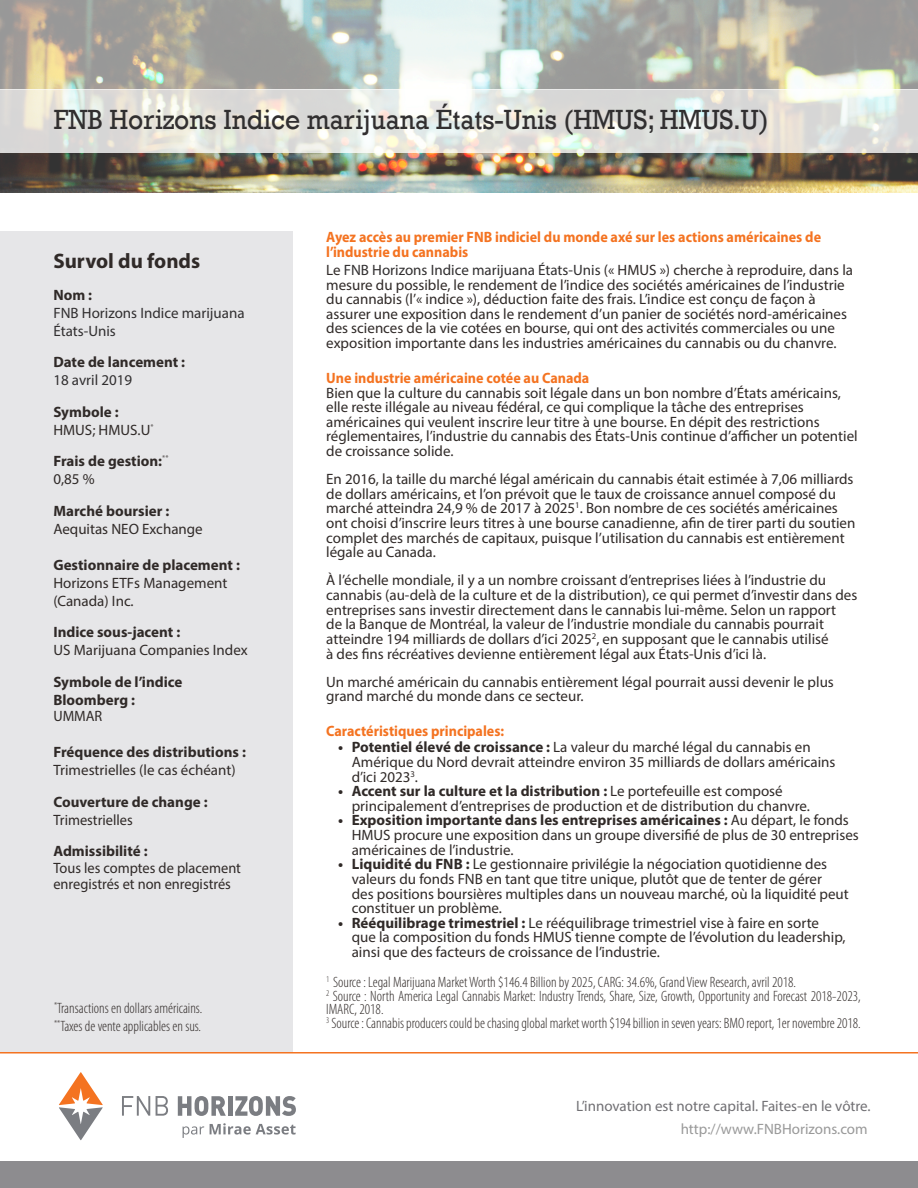
<style>
.page{position:relative;width:918px;height:1188px;background:#fff}
.page>*{position:absolute;margin:0;border:0;box-sizing:border-box;transform-origin:0 0}
.t1{font:28.5px "Rockwell";color:#312f30;scale:.93 1}
.ETF_Snapshot{font:700 21px "Myriad Pro";color:#302a28}
.Body_Paragraph{font:15px/14.7px "Myriad Pro";color:#302a28}
.Top_Bullets{font:15px/14.7px "Myriad Pro";color:#302a28}
.Disclaimer{font:300 condensed 15px/13.5px "Myriad Pro";color:#302a28}
.Snapshot_sub-head{font:700 15px/18px "Myriad Pro";color:#302a28}
.t2{font:700 15px/14.7px "Myriad Pro";color:#f47321;scale:.94 1}
.Snapshot_body{font:15px/18px "Myriad Pro";color:#302a28}
.Snapshot_body-2{font:15px/16.5px "Myriad Pro";color:#302a28;scale:.96 1}
.Snapshot_body-3{font:15px/18px "Myriad Pro";color:#312f30}
.t3{font:15px "Myriad Pro";color:#717074}
.t4{font:15px "Myriad Pro";color:#999}
.Snapshot_sub-head-2{font:15px "Myriad Pro";color:#302a28}
.Snapshot_sub-head-3{font:15px "Myriad Pro";color:#302a28;scale:.96 1}
.s1{color:#312f30}
.s2{font-weight:700}
</style>
<div class="page">
<div style="left:0;top:231px;width:293px;height:821px;background:#e6e6e8"></div>
<div style="left:0;top:1161px;width:918px;height:27px;background:#8d8c8f"></div>
<img style="left:0;top:153px;width:918px;height:39px">
<svg style="left:0;top:0;width:918px;height:89px;background:#b5b8b0"></svg>
<svg style="left:0;top:89px;width:918px;height:64px;background:#e3e4de"></svg>
<hr style="left:0;top:1052px;width:918px;height:2px;background:#f47321">
<svg style="left:210px;top:1123px;width:86px;height:12px"></svg>
<svg style="left:59px;top:1072px;width:44px;height:69px"></svg>
<svg style="left:178px;top:1096px;width:48px;height:20px"></svg>
<div style="left:228px;top:1096px;width:5px;height:20px;background:#7b7d82"></div>
<svg style="left:235px;top:1096px;width:61px;height:20px"></svg>
<svg style="left:122px;top:1096px;width:28px;height:20px"></svg>
<svg style="left:156px;top:1096px;width:12px;height:20px"></svg>
<svg style="left:183px;top:1126px;width:21px;height:12px"></svg>
<p class="t1" style="left:54px;top:103px;width:770px">FNB Horizons Indice marijuana États-Unis (HMUS; HMUS.U)</p>
<p class="ETF_Snapshot" style="left:53px;top:248px;width:148px">Survol du fonds</p>
<p class="Snapshot_sub-head" style="left:53px;top:285px;width:40px">Nom :</p>
<p class="Snapshot_body-3" style="left:53px;top:304px;width:193px">FNB Horizons Indice marijuana<br>États-Unis</p>
<p class="Snapshot_sub-head" style="left:53px;top:353px;width:133px">Date de lancement :</p>
<p class="Snapshot_body-3" style="left:53px;top:371px;width:80px">18 avril 2019</p>
<p class="Snapshot_sub-head" style="left:53px;top:402px;width:67px">Symbole :</p>
<p class="Snapshot_body" style="left:53px;top:421px;width:102px">HMUS; HMUS.U<sup>*</sup></p>
<p class="Snapshot_sub-head" style="left:53px;top:452px;width:117px">Frais de gestion:<sup>**</sup></p>
<p class="Snapshot_body" style="left:53px;top:470px;width:43px">0,85 %</p>
<p class="Snapshot_sub-head" style="left:53px;top:501px;width:118px">Marché boursier :</p>
<p class="Snapshot_sub-head-2" style="left:53px;top:520px;width:151px">Aequitas NEO Exchange</p>
<p class="Snapshot_sub-head" style="left:53px;top:555px;width:188px">Gestionnaire de placement :</p>
<p class="Snapshot_body" style="left:53px;top:574px;width:176px">Horizons ETFs Management (Canada) Inc.</p>
<p class="Snapshot_sub-head" style="left:53px;top:623px;width:128px">Indice sous-jacent :</p>
<p class="Snapshot_body" style="left:53px;top:641px;width:196px">US Marijuana Companies Index</p>
<p class="Snapshot_sub-head" style="left:53px;top:672px;width:131px">Symbole de l’indice<br>Bloomberg :</p>
<p class="Snapshot_sub-head-3" style="left:53px;top:707px;width:52px">UMMAR</p>
<p class="Snapshot_sub-head" style="left:53px;top:743px;width:194px">Fréquence des distributions :</p>
<p class="Snapshot_body" style="left:53px;top:761px;width:184px">Trimestrielles (le cas échéant)</p>
<p class="Snapshot_sub-head" style="left:53px;top:792px;width:156px">Couverture de change :</p>
<p class="Snapshot_body-2" style="left:53px;top:811px;width:84px">Trimestrielles</p>
<p class="Snapshot_sub-head" style="left:53px;top:842px;width:96px">Admissibilité :</p>
<p class="Snapshot_body-2" style="left:53px;top:859px;width:197px">Tous les comptes de placement enregistrés et non enregistrés</p>
<p class="Disclaimer" style="left:54px;top:998px;width:150px;line-height:18px"><sup>*</sup>Transactions en dollars américains. <sup>**</sup>Taxes de vente applicables en sus.</p>
<p class="t2" style="left:326px;top:229px;width:528px">Ayez accès au premier FNB indiciel du monde axé sur les actions américaines de l’industrie du cannabis</p>
<p class="Body_Paragraph" style="left:326px;top:262px;width:528px">Le <span class="s1">FNB Horizons Indice marijuana États-Unis</span> (« HMUS ») cherche à reproduire, dans la mesure du possible, le rendement de l’indice des sociétés américaines de l’industrie du cannabis (l’« indice »), déduction faite des frais. L’indice est conçu de façon à assurer une exposition dans le rendement d’un panier de sociétés nord-américaines des sciences de la vie cotées en bourse, qui ont des activités commerciales ou une exposition importante dans les industries américaines du cannabis ou du chanvre.</p>
<p class="t2" style="left:326px;top:370px;width:281px">Une industrie américaine cotée au Canada</p>
<p class="Body_Paragraph" style="left:326px;top:385px;width:533px">Bien que la culture du cannabis soit légale dans un bon nombre d’États américains, elle reste illégale au niveau fédéral, ce qui complique la tâche des entreprises américaines qui veulent inscrire leur titre à une bourse. En dépit des restrictions réglementaires, l’industrie du cannabis des États-Unis continue d’afficher un potentiel de croissance solide.</p>
<p class="Body_Paragraph" style="left:326px;top:472px;width:531px">En 2016, la taille du marché légal américain du cannabis était estimée à 7,06 milliards de dollars américains, et l’on prévoit que le taux de croissance annuel composé du marché atteindra 24,9 % de 2017 à 2025<sup>1</sup>. Bon nombre de ces sociétés américaines ont choisi d’inscrire leurs titres à une bourse canadienne, afin de tirer parti du soutien complet des marchés de capitaux, puisque l’utilisation du cannabis est entièrement légale au Canada.</p>
<p class="Body_Paragraph" style="left:326px;top:573px;width:533px">À l’échelle mondiale, il y a un nombre croissant d’entreprises liées à l’industrie du cannabis (au-delà de la culture et de la distribution), ce qui permet d’investir dans des entreprises sans investir directement dans le cannabis lui-même. Selon un rapport<br>de la Banque de Montréal, la valeur de l’industrie mondiale du cannabis pourrait atteindre 194 milliards de dollars d’ici 2025<sup>2</sup>, en supposant que le cannabis utilisé<br>à des fins récréatives devienne entièrement légal aux États-Unis d’ici là.</p>
<p class="Body_Paragraph" style="left:326px;top:674px;width:509px">Un marché américain du cannabis entièrement légal pourrait aussi devenir le plus grand marché du monde dans ce secteur.</p>
<p class="t2" style="left:326px;top:723px;width:191px">Caractéristiques principales:</p>
<p class="Top_Bullets" style="left:352px;top:740px;width:485px;text-indent:-14px"><span class="s2">• Potentiel élevé de croissance :</span> La valeur du marché légal du cannabis en<br>Amérique du Nord devrait atteindre environ 35 milliards de dollars américains d’ici 2023<sup>3</sup>.</p>
<p class="Top_Bullets" style="left:352px;top:784px;width:460px;text-indent:-14px"><span class="s2">• Accent sur la culture et la distribution :</span> Le portefeuille est composé principalement d’entreprises de production et de distribution du chanvre.</p>
<p class="Top_Bullets" style="left:352px;top:813px;width:509px;text-indent:-14px"><span class="s2">• Exposition importante dans les entreprises américaines :</span> Au départ, le fonds<br>HMUS procure une exposition dans un groupe diversifié de plus de 30 entreprises américaines de l’industrie.</p>
<p class="Top_Bullets" style="left:352px;top:857px;width:499px;text-indent:-14px"><span class="s2">• Liquidité du FNB :</span> Le gestionnaire privilégie la négociation quotidienne des valeurs du fonds FNB en tant que titre unique, plutôt que de tenter de gérer<br>des positions boursières multiples dans un nouveau marché, où la liquidité peut constituer un problème.</p>
<p class="Top_Bullets" style="left:352px;top:915px;width:496px;text-indent:-14px"><span class="s2">• Rééquilibrage trimestriel :</span> Le rééquilibrage trimestriel vise à faire en sorte que la composition du fonds HMUS tienne compte de l’évolution du leadership, ainsi que des facteurs de croissance de l’industrie.</p>
<p class="Disclaimer" style="left:326px;top:975px;width:471px"><sup>1</sup> Source : Legal Marijuana Market Worth $146.4 Billion by 2025, CARG: 34.6%, Grand View Research, avril 2018.</p>
<p class="Disclaimer" style="left:326px;top:989px;width:536px"><sup>2</sup> Source : North America Legal Cannabis Market: Industry Trends, Share, Size, Growth, Opportunity and Forecast 2018-2023,<br>IMARC, 2018.</p>
<p class="Disclaimer" style="left:326px;top:1016px;width:536px"><sup>3</sup> Source : Cannabis producers could be chasing global market worth $194 billion in seven years: BMO report, 1er novembre 2018.</p>
<p class="t3" style="left:576px;top:1097px;width:296px">L’innovation est notre capital. Faites-en le vôtre.</p>
<p class="t4" style="left:681px;top:1120px;width:189px">http://www.FNBHorizons.com</p>
</div>
